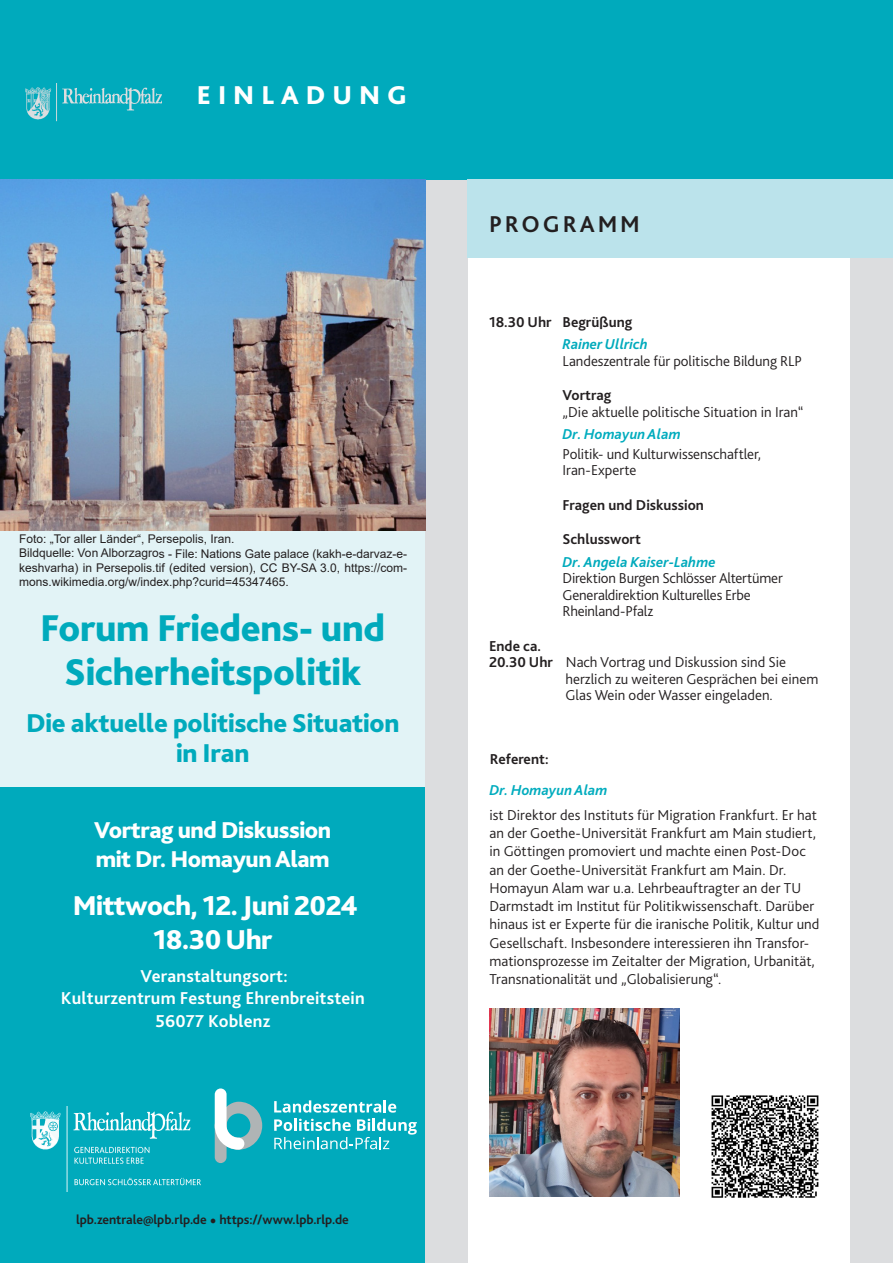
<style>
.page{position:relative;width:893px;height:1263px;background:#fff}
.page>*{position:absolute;margin:0;border:0;box-sizing:border-box;transform-origin:0 0}
.t1{font:800 39px/43.5px "Bliss 2";letter-spacing:-.01em;color:#00aabc;text-align:center}
.t2{font:700 34.5px "Bliss 2";color:#231f20}
.t3{font:800 28.5px "Bliss 2";letter-spacing:-.02em;color:#fff}
.t4{font:800 27px/30px "Bliss 2";letter-spacing:-.01em;color:#00aabc;text-align:center}
.t5{font:800 27px "Bliss 2";letter-spacing:.26em;color:#fff}
.t6{font:800 24px/28.8px "Bliss 2";letter-spacing:-.02em;color:#fff}
.t7{font:700 24px "Bliss 2";letter-spacing:.12em;color:#231f20}
.t8{font:700 18px "Bliss 2";letter-spacing:.01em;color:#fff}
.t9{font:300 15px/18.3px "Bliss 2";color:#231f20}
.t10{font:700 15px "Bliss 2";color:#231f20}
.t11{font:italic 700 15px "Bliss 2";color:#00aabc}
.t12{font:300 15px "Bliss 2";letter-spacing:-.02em;color:#231f20}
.t13{font:italic 700 15px "Bliss 2";color:#00acbe}
.t14{font:700 13.5px "Bliss 2";letter-spacing:-.01em;color:#231f20}
.t15{font:12px/14.4px "Arial";color:#231f20;text-align:justify}
.s1{font-weight:700}
</style>
<div class="page">
<div style="left:0;top:530px;width:425px;height:283px;background:#e2f3f6"></div>
<div style="left:0;top:788px;width:425px;height:475px;background:#00aabc"></div>
<div style="left:850px;top:0;width:43px;height:1263px;background:#dcdddf"></div>
<div style="left:425px;top:171px;width:43px;height:1092px;background:#dcdddf"></div>
<div style="left:0;top:0;width:893px;height:179px;background:#00aabc"></div>
<img style="left:26px;top:84px;width:136px;height:38px">
<div style="left:468px;top:179px;width:425px;height:79px;background:#bbe3eb"></div>
<img style="left:30px;top:1107px;width:171px;height:84px">
<img style="left:0;top:179px;width:425px;height:351px">
<img style="left:711px;top:1095px;width:108px;height:103px">
<div style="left:215px;top:1120px;width:12px;height:43px;background:#afb4b5;border-radius:6px"></div>
<svg style="left:215px;top:1088px;width:47px;height:62px"></svg>
<svg style="left:274px;top:1100px;width:122px;height:12px"></svg>
<svg style="left:274px;top:1119px;width:143px;height:30px"></svg>
<img style="left:489px;top:1008px;width:191px;height:188px">
<p class="t5" style="left:197px;top:78px;width:212px">EINLADUNG</p>
<p class="t15" style="left:19px;top:532px;width:217px">Foto: „Tor aller Länder“, Persepolis, Iran.</p>
<p class="t15" style="left:19px;top:546px;width:390px">Bildquelle: Von Alborzagros - File: Nations Gate palace (kakh-e-darvaz-e&shy;keshvarha) in Persepolis.tif (edited version), CC BY-SA 3.0, https://com&shy;mons.wikimedia.org/w/index.php?curid=45347465.</p>
<p class="t1" style="left:40px;top:606px;width:347px">Forum Friedens- und<br>Sicherheitspolitik</p>
<p class="t4" style="left:26px;top:708px;width:375px">Die aktuelle politische Situation in Iran</p>
<p class="t6" style="left:94px;top:815px;width:238px">Vortrag und Diskussion mit Dr. Homayun Alam</p>
<p class="t3" style="left:73px;top:887px;width:287px">Mittwoch, 12. Juni 2024</p>
<p class="t3" style="left:153px;top:922px;width:121px">18.30 Uhr</p>
<p class="t8" style="left:141px;top:965px;width:149px">Veranstaltungsort:</p>
<p class="t8" style="left:61px;top:987px;width:305px">Kulturzentrum Festung Ehrenbreitstein</p>
<p class="t8" style="left:155px;top:1010px;width:116px">56077 Koblenz</p>
<p class="t14" style="left:76px;top:1211px;width:132px">lpb.zentrale@lpb.rlp.de</p>
<p class="t2" style="left:209px;top:1190px;width:10px">.</p>
<p class="t14" style="left:219px;top:1211px;width:131px">https://www.lpb.rlp.de</p>
<p class="t7" style="left:489px;top:209px;width:152px">PROGRAMM</p>
<p class="t10" style="left:489px;top:313px;width:145px">18.30 Uhr Begrüßung</p>
<p class="t11" style="left:562px;top:335px;width:87px">Rainer Ullrich</p>
<p class="t9" style="left:562px;top:351px;width:241px">Landeszentrale für politische Bildung RLP</p>
<p class="t10" style="left:562px;top:386px;width:50px">Vortrag</p>
<p class="t9" style="left:562px;top:402px;width:243px">„Die aktuelle politische Situation in Iran“</p>
<p class="t13" style="left:562px;top:425px;width:120px">Dr. Homayun Alam</p>
<p class="t9" style="left:562px;top:445px;width:200px;line-height:16.5px">Politik- und Kulturwissenschaftler,<br>Iran-Experte</p>
<p class="t10" style="left:562px;top:496px;width:143px">Fragen und Diskussion</p>
<p class="t10" style="left:562px;top:530px;width:80px">Schlusswort</p>
<p class="t11" style="left:562px;top:553px;width:155px">Dr. Angela Kaiser-Lahme</p>
<p class="t9" style="left:562px;top:569px;width:222px">Direktion Burgen Schlösser Altertümer</p>
<p class="t12" style="left:562px;top:586px;width:190px">Generaldirektion Kulturelles Erbe</p>
<p class="t9" style="left:562px;top:602px;width:92px">Rheinland-Pfalz</p>
<p class="t10" style="left:489px;top:637px;width:53px">Ende ca.</p>
<p class="t9" style="left:489px;top:653px;width:299px"><span class="s1">20.30 Uhr</span> Nach Vortrag und Diskussion sind Sie</p>
<p class="t9" style="left:566px;top:670px;width:254px;line-height:16.5px">herzlich zu weiteren Gesprächen bei einem<br>Glas Wein oder Wasser eingeladen.</p>
<p class="t10" style="left:490px;top:750px;width:60px">Referent:</p>
<p class="t13" style="left:489px;top:781px;width:120px">Dr. Homayun Alam</p>
<p class="t9" style="left:489px;top:805px;width:332px">ist Direktor des Instituts für Migration Frankfurt. Er hat an der Goethe-Universität Frankfurt am Main studiert, in Göttingen promoviert und machte einen Post-Doc an der Goethe-Universität Frankfurt am Main. Dr.<br>Homayun Alam war u.a. Lehrbeauftragter an der TU Darmstadt im Institut für Politikwissenschaft. Darüber hinaus ist er Experte für die iranische Politik, Kultur und Gesellschaft. Insbesondere interessieren ihn Transfor&shy;mationsprozesse im Zeitalter der Migration, Urbanität, Transnationalität und „Globalisierung“.</p>
</div>
